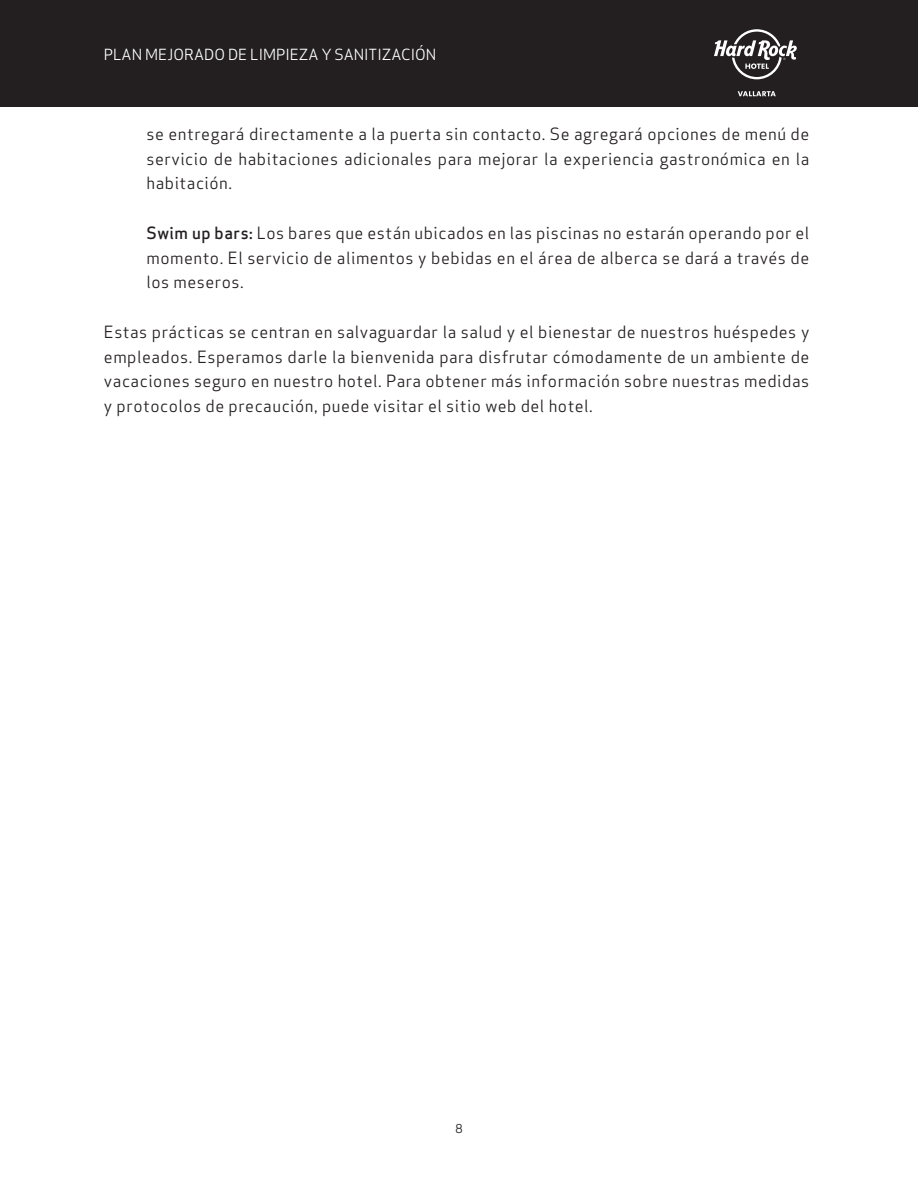
<style>
.page{position:relative;width:918px;height:1188px;background:#fff}
.page>*{position:absolute;margin:0;border:0;box-sizing:border-box;transform-origin:0 0}
.t1{font:16.5px/24.8px "Apex Sans";letter-spacing:.03em;color:#231f20;text-align:justify}
.t2{font:15px "Apex Sans";color:#fff}
.t3{font:12px "Apex Sans";color:#231f20}
.s1{font-weight:500}
</style>
<div class="page">
<div style="left:0;top:0;width:918px;height:106px;background:#231f20"></div>
<svg style="left:714px;top:29px;width:83px;height:50px"></svg>
<svg style="left:738px;top:91px;width:38px;height:5px"></svg>
<p class="t2" style="left:104px;top:42px;width:334px">PLAN MEJORADO DE LIMPIEZA Y SANITIZACIÓN</p>
<p class="t1" style="left:146px;top:120px;width:664px">se entregará directamente a la puerta sin contacto. Se agregará opciones de menú de servicio de habitaciones adicionales para mejorar la experiencia gastronómica en la habitación.</p>
<p class="t1" style="left:146px;top:219px;width:664px"><span class="s1">Swim up bars:</span> Los bares que están ubicados en las piscinas no estarán operando por el momento. El servicio de alimentos y bebidas en el área de alberca se dará a través de los meseros.</p>
<p class="t1" style="left:104px;top:318px;width:707px">Estas prácticas se centran en salvaguardar la salud y el bienestar de nuestros huéspedes y empleados. Esperamos darle la bienvenida para disfrutar cómodamente de un ambiente de vacaciones seguro en nuestro hotel. Para obtener más información sobre nuestras medidas y protocolos de precaución, puede visitar el sitio web del hotel.</p>
<p class="t3" style="left:455px;top:1119px;width:9px">8</p>
</div>
